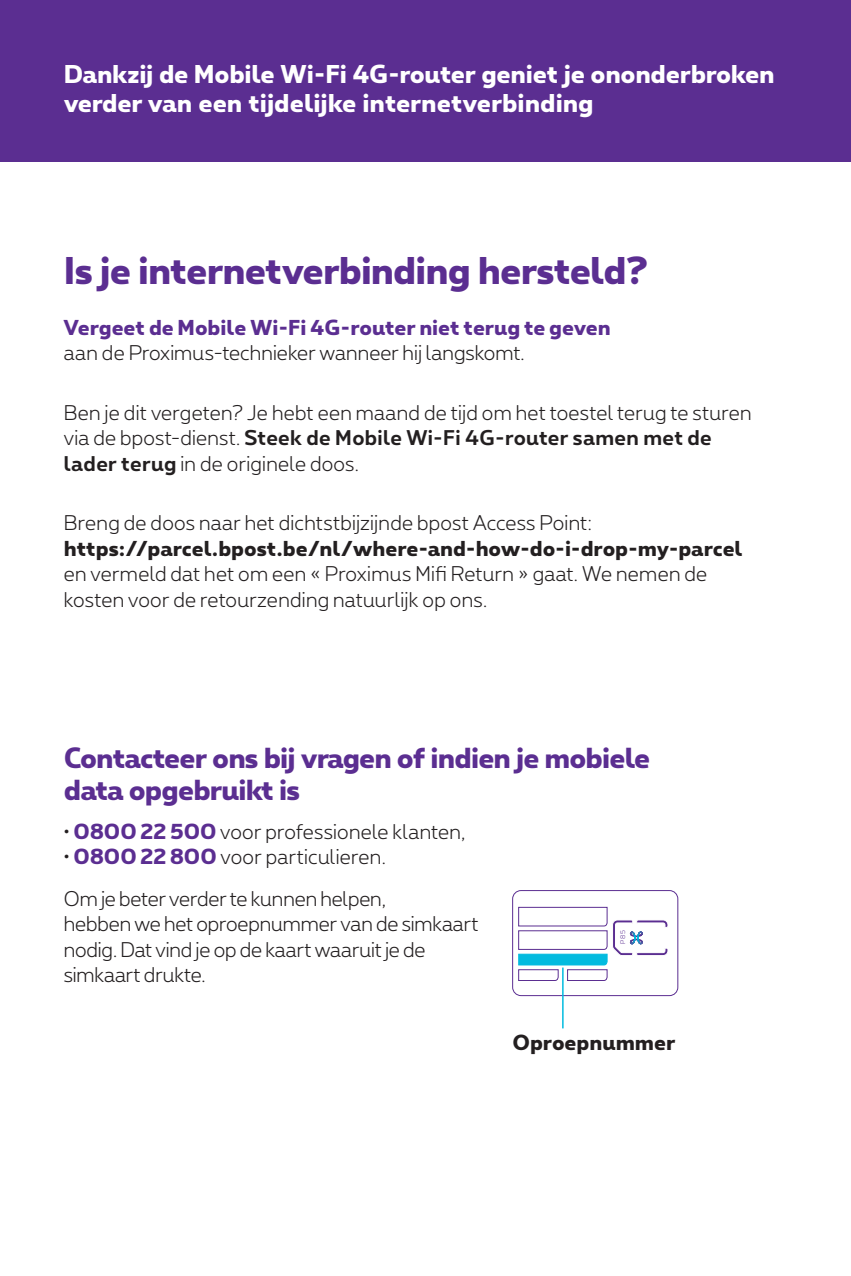
<style>
.page{position:relative;width:851px;height:1276px;background:#fff}
.page>*{position:absolute;margin:0;border:0;box-sizing:border-box;transform-origin:0 0}
.t1{font:800 36px "Proximus";letter-spacing:-.025em;color:#5b2e91}
.t2{font:800 27px/32.4px "Proximus";letter-spacing:-.03em;color:#5b2e91}
.t3{font:800 24px/28.8px "Proximus";letter-spacing:-.01em;color:#fff}
.t4{font:300 20.1px/25.5px "Proximus";letter-spacing:.01em;color:#231f20}
.t5{font:800 20.1px "Proximus";letter-spacing:-.005em;color:#231f20}
.t6{font:800 20.1px "Proximus";letter-spacing:-.005em;color:#5b2e91}
.t7{font:300 6.3px "Proximus";color:#5b2e91}
.s1{font-weight:700}
.s2{font-weight:800;color:#5b2e91}
</style>
<div class="page">
<div style="left:0;top:0;width:850px;height:162px;background:#5b2e91"></div>
<div style="left:512px;top:890px;width:166px;height:106px;border:1px solid #5b2e91;border-radius:8px"></div>
<svg style="left:518px;top:906px;width:150px;height:75px"></svg>
<hr style="left:562px;top:967px;width:1px;height:61px;background:#02bbdf">
<p class="t3" style="left:64px;top:58px;width:712px">Dankzij de Mobile Wi-Fi 4G-router geniet je ononderbroken verder van een tijdelijke internetverbinding</p>
<h1 class="t1" style="left:64px;top:244px;width:586px">Is je internetverbinding hersteld?</h1>
<p class="t6" style="left:64px;top:312px;width:548px">Vergeet de Mobile Wi-Fi 4G-router niet terug te geven</p>
<p class="t4" style="left:64px;top:339px;width:462px">aan de Proximus-technieker wanneer hij langskomt.</p>
<p class="t4" style="left:64px;top:398px;width:689px">Ben je dit vergeten? Je hebt een maand de tijd om het toestel terug te sturen via de bpost-dienst. <span class="s1">Steek de Mobile Wi-Fi 4G-router samen met de lader terug</span> in de originele doos.</p>
<p class="t4" style="left:64px;top:509px;width:529px">Breng de doos naar het dichtstbijzijnde bpost Access Point:</p>
<p class="t5" style="left:64px;top:533px;width:680px">https://parcel.bpost.be/nl/where-and-how-do-i-drop-my-parcel</p>
<p class="t4" style="left:64px;top:560px;width:645px">en vermeld dat het om een « Proximus Mifi Return » gaat. We nemen de kosten voor de retourzending natuurlijk op ons.</p>
<h2 class="t2" style="left:64px;top:739px;width:588px">Contacteer ons bij vragen of indien je mobiele data opgebruikt is</h2>
<p class="t4" style="left:64px;top:817px;width:403px">• <span class="s2">0800 22 500</span> voor professionele klanten,</p>
<p class="t4" style="left:64px;top:843px;width:323px">• <span class="s2">0800 22 800</span> voor particulieren.</p>
<p class="t4" style="left:64px;top:884px;width:416px">Om je beter verder te kunnen helpen,<br>hebben we het oproepnummer van de simkaart nodig. Dat vind je op de kaart waaruit je de simkaart drukte.</p>
<p class="t7" style="left:618px;top:943px;width:15px;rotate:-90deg">P 85</p>
<p class="t5" style="left:512px;top:1028px;width:164px">Oproepnummer</p>
</div>
